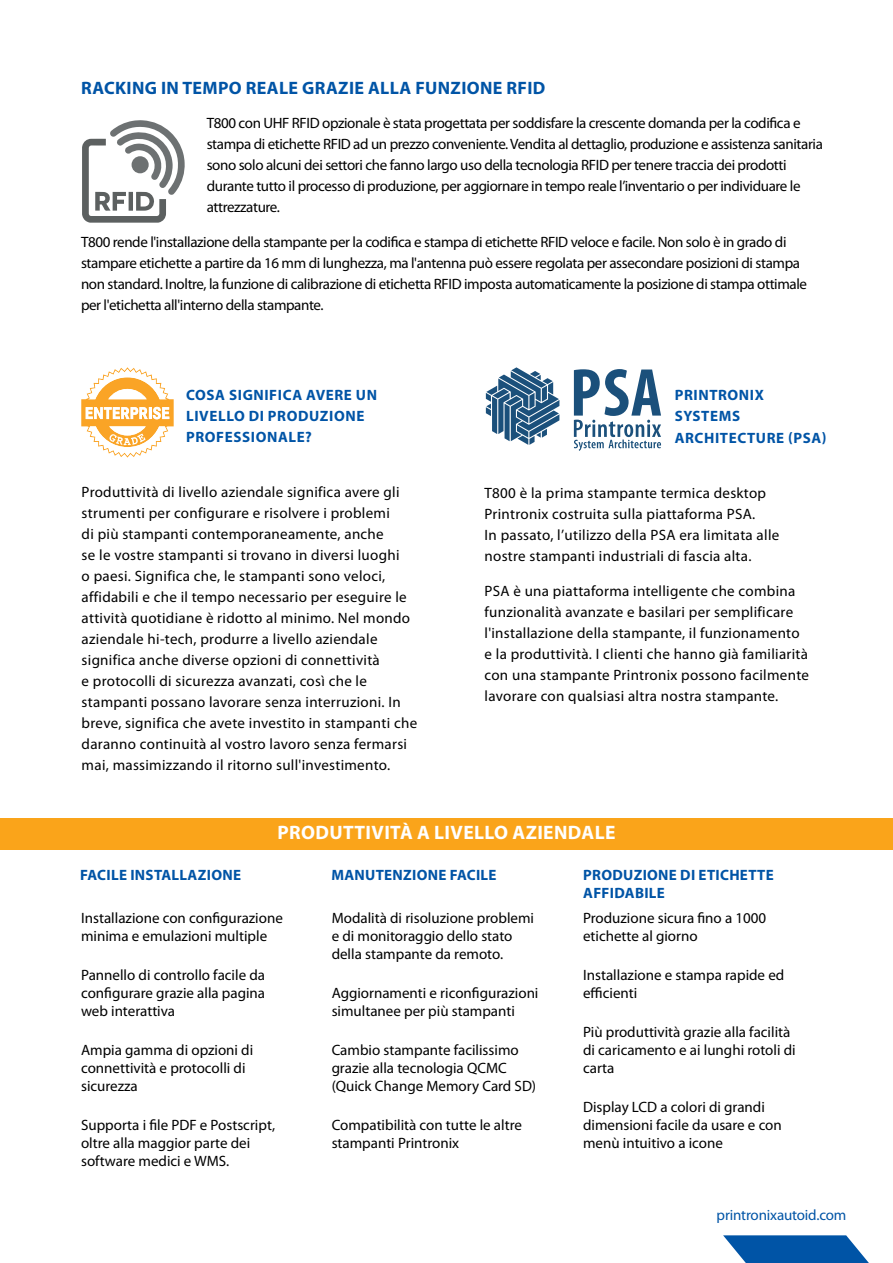
<style>
.page{position:relative;width:893px;height:1263px;background:#fff}
.page>*{position:absolute;margin:0;border:0;box-sizing:border-box;transform-origin:0 0}
.t1{font:700 19.5px "Myriad Pro";letter-spacing:.02em;color:#fff}
.t2{font:700 18px "Myriad Pro";letter-spacing:.02em;color:#0054a6}
.t3{font:15px/21px "Myriad Pro";letter-spacing:.02em;color:#000}
.t4{font:15px/18px "Myriad Pro";color:#000}
.t5{font:15px/21px "Myriad Pro";letter-spacing:-.025em;color:#000}
.t6{font:700 15px/21px "Myriad Pro";letter-spacing:.035em;color:#0054a6}
.t7{font:15px "Myriad Pro";letter-spacing:-.01em;color:#0054a6}
</style>
<div class="page">
<svg style="left:723px;top:1235px;width:146px;height:28px;background:#2a70b4"></svg>
<svg style="left:82px;top:120px;width:103px;height:103px"></svg>
<svg style="left:486px;top:367px;width:73px;height:78px"></svg>
<svg style="left:574px;top:369px;width:87px;height:82px"></svg>
<svg style="left:81px;top:367px;width:93px;height:91px"></svg>
<div style="left:0;top:818px;width:893px;height:31px;background:#faa41a"></div>
<p class="t2" style="left:81px;top:79px;width:466px">RACKING IN TEMPO REALE GRAZIE ALLA FUNZIONE RFID</p>
<p class="t5" style="left:207px;top:114px;width:618px">T800 con UHF RFID opzionale è stata progettata per soddisfare la crescente domanda per la codifica e stampa di etichette RFID ad un prezzo conveniente. Vendita al dettaglio, produzione e assistenza sanitaria sono solo alcuni dei settori che fanno largo uso della tecnologia RFID per tenere traccia dei prodotti durante tutto il processo di produzione, per aggiornare in tempo reale l’inventario o per individuare le attrezzature.</p>
<p class="t5" style="left:81px;top:233px;width:728px">T800 rende l'installazione della stampante per la codifica e stampa di etichette RFID veloce e facile. Non solo è in grado di stampare etichette a partire da 16 mm di lunghezza, ma l'antenna può essere regolata per assecondare posizioni di stampa non standard. Inoltre, la funzione di calibrazione di etichetta RFID imposta automaticamente la posizione di stampa ottimale per l'etichetta all'interno della stampante.</p>
<p class="t6" style="left:186px;top:385px;width:192px">COSA SIGNIFICA AVERE UN<br>LIVELLO DI PRODUZIONE<br>PROFESSIONALE?</p>
<p class="t3" style="left:82px;top:483px;width:337px">Produttività di livello aziendale significa avere gli strumenti per configurare e risolvere i problemi<br>di più stampanti contemporaneamente, anche<br>se le vostre stampanti si trovano in diversi luoghi<br>o paesi. Significa che, le stampanti sono veloci, affidabili e che il tempo necessario per eseguire le attività quotidiane è ridotto al minimo. Nel mondo aziendale hi-tech, produrre a livello aziendale significa anche diverse opzioni di connettività<br>e protocolli di sicurezza avanzati, così che le stampanti possano lavorare senza interruzioni. In breve, significa che avete investito in stampanti che daranno continuità al vostro lavoro senza fermarsi mai, massimizzando il ritorno sull'investimento.</p>
<p class="t6" style="left:675px;top:385px;width:153px">PRINTRONIX<br>SYSTEMS<br>ARCHITECTURE (PSA)</p>
<p class="t3" style="left:484px;top:484px;width:296px">T800 è la prima stampante termica desktop Printronix costruita sulla piattaforma PSA.<br>In passato, l’utilizzo della PSA era limitata alle nostre stampanti industriali di fascia alta.</p>
<p class="t3" style="left:484px;top:582px;width:326px">PSA è una piattaforma intelligente che combina funzionalità avanzate e basilari per semplificare l'installazione della stampante, il funzionamento e la produttività. I clienti che hanno già familiarità con una stampante Printronix possono facilmente lavorare con qualsiasi altra nostra stampante.</p>
<h1 class="t1" style="left:277px;top:823px;width:340px">PRODUTTIVITÀ A LIVELLO AZIENDALE</h1>
<p class="t6" style="left:80px;top:865px;width:162px">FACILE INSTALLAZIONE</p>
<p class="t6" style="left:331px;top:865px;width:167px">MANUTENZIONE FACILE</p>
<p class="t6" style="left:583px;top:866px;width:192px;line-height:18px">PRODUZIONE DI ETICHETTE<br>AFFIDABILE</p>
<p class="t4" style="left:81px;top:910px;width:203px">Installazione con configurazione minima e emulazioni multiple</p>
<p class="t4" style="left:81px;top:967px;width:186px;text-align:justify">Pannello di controllo facile da configurare grazie alla pagina web interattiva</p>
<p class="t4" style="left:81px;top:1042px;width:174px">Ampia gamma di opzioni di connettività e protocolli di sicurezza</p>
<p class="t4" style="left:81px;top:1118px;width:196px">Supporta i file PDF e Postscript, oltre alla maggior parte dei software medici e WMS.</p>
<p class="t4" style="left:332px;top:910px;width:204px">Modalità di risoluzione problemi e di monitoraggio dello stato della stampante da remoto.</p>
<p class="t4" style="left:332px;top:985px;width:208px">Aggiornamenti e riconfigurazioni simultanee per più stampanti</p>
<p class="t4" style="left:332px;top:1042px;width:206px">Cambio stampante facilissimo grazie alla tecnologia QCMC (Quick Change Memory Card SD)</p>
<p class="t4" style="left:332px;top:1118px;width:192px">Compatibilità con tutte le altre stampanti Printronix</p>
<p class="t4" style="left:583px;top:910px;width:185px">Produzione sicura fino a 1000 etichette al giorno</p>
<p class="t4" style="left:583px;top:967px;width:203px">Installazione e stampa rapide ed efficienti</p>
<p class="t4" style="left:583px;top:1024px;width:214px">Più produttività grazie alla facilità di caricamento e ai lunghi rotoli di carta</p>
<p class="t4" style="left:583px;top:1100px;width:200px">Display LCD a colori di grandi dimensioni facile da usare e con menù intuitivo a icone</p>
<p class="t7" style="left:717px;top:1209px;width:131px">printronixautoid.com</p>
</div>
